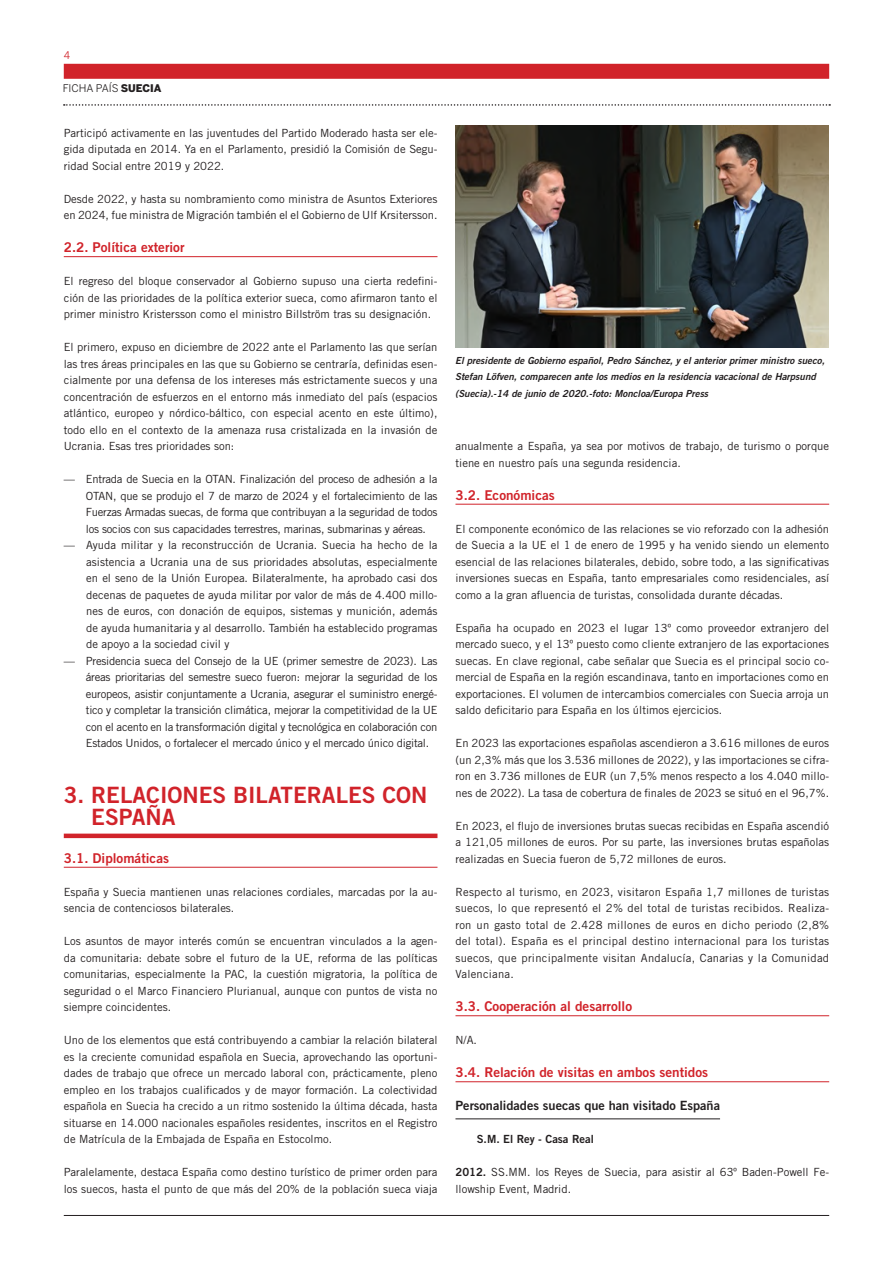
<style>
.page{position:relative;width:893px;height:1263px;background:#fff}
.page>*{position:absolute;margin:0;border:0;box-sizing:border-box;transform-origin:0 0}
.TITULO_1º_NIVEL{font:22.5px/22.5px "Trade Gothic LT Std Bd 2";color:#d1232a}
.TITULO_2º_NIVEL{font:13.5px "Trade Gothic LT Std Bd 2";color:#d1232a}
.TITULO_3º_NIVEL{font:12.75px "Trade Gothic LT Std Bd 2";color:#231f20}
.TEXTO_NORMAL{font:11.25px/16.5px "Trade Gothic LT Std";color:#231f20;text-align:justify}
.TITULO_4º_NIVEL{font:11.25px "Trade Gothic LT Std Bd 2";color:#231f20}
.t1{font:10.5px "Benton Sans";color:#231f20}
.t2{font:10.5px "Benton Sans";color:#d1232a}
.TEXTO_PIE_DE_FOTO{font:9.75px/16.5px "Trade Gothic LT Std Bd 2 Obl";color:#231f20}
.s1{font-weight:900}
.s2{font-family:"Trade Gothic LT Std Bd 2"}
</style>
<div class="page">
<div style="left:64px;top:64px;width:765px;height:15px;background:#d1232a"></div>
<hr style="left:64px;top:1215px;width:765px;height:1px;background:#231f20">
<svg style="left:64px;top:104px;width:766px;height:2px"></svg>
<hr style="left:64px;top:256px;width:373px;height:1px;background:#d1232a">
<hr style="left:64px;top:834px;width:373px;height:4px;background:#d1232a">
<hr style="left:64px;top:867px;width:373px;height:1px;background:#d1232a">
<hr style="left:455px;top:504px;width:374px;height:1px;background:#d1232a">
<hr style="left:455px;top:1015px;width:374px;height:1px;background:#d1232a">
<hr style="left:455px;top:1081px;width:374px;height:1px;background:#d1232a">
<hr style="left:455px;top:1118px;width:265px;height:1px;background:#231f20">
<img style="left:455px;top:125px;width:374px;height:223px">
<p class="t2" style="left:64px;top:49px;width:8px">4</p>
<p class="t1" style="left:63px;top:82px;width:100px">FICHA PAÍS <span class="s1">SUECIA</span></p>
<p class="TEXTO_NORMAL" style="left:64px;top:124px;width:375px">Participó activamente en las juventudes del Partido Moderado hasta ser ele&shy;gida diputada en 2014. Ya en el Parlamento, presidió la Comisión de Segu&shy;ridad Social entre 2019 y 2022.</p>
<p class="TEXTO_NORMAL" style="left:64px;top:190px;width:375px">Desde 2022, y hasta su nombramiento como ministra de Asuntos Exteriores en 2024, fue ministra de Migración también el el Gobierno de Ulf Krsitersson.</p>
<p class="TITULO_2º_NIVEL" style="left:64px;top:239px;width:122px">2.2. Política exterior</p>
<p class="TEXTO_NORMAL" style="left:64px;top:273px;width:375px">El regreso del bloque conservador al Gobierno supuso una cierta redefini&shy;ción de las prioridades de la política exterior sueca, como afirmaron tanto el primer ministro Kristersson como el ministro Billström tras su designación.</p>
<p class="TEXTO_NORMAL" style="left:64px;top:339px;width:375px">El primero, expuso en diciembre de 2022 ante el Parlamento las que serían las tres áreas principales en las que su Gobierno se centraría, definidas esen&shy;cialmente por una defensa de los intereses más estrictamente suecos y una concentración de esfuerzos en el entorno más inmediato del país (espacios atlántico, europeo y nórdico-báltico, con especial acento en este último), todo ello en el contexto de la amenaza rusa cristalizada en la invasión de Ucrania. Esas tres prioridades son:</p>
<p class="TEXTO_NORMAL" style="left:86px;top:471px;width:353px;text-indent:-22px">— Entrada de Suecia en la OTAN. Finalización del proceso de adhesión a la OTAN, que se produjo el 7 de marzo de 2024 y el fortalecimiento de las Fuerzas Armadas suecas, de forma que contribuyan a la seguridad de todos los socios con sus capacidades terrestres, marinas, submarinas y aéreas.</p>
<p class="TEXTO_NORMAL" style="left:86px;top:537px;width:353px;text-indent:-22px">— Ayuda militar y la reconstrucción de Ucrania. Suecia ha hecho de la asistencia a Ucrania una de sus prioridades absolutas, especialmente en el seno de la Unión Europea. Bilateralmente, ha aprobado casi dos decenas de paquetes de ayuda militar por valor de más de 4.400 millo&shy;nes de euros, con donación de equipos, sistemas y munición, además de ayuda humanitaria y al desarrollo. También ha establecido programas de apoyo a la sociedad civil y</p>
<p class="TEXTO_NORMAL" style="left:86px;top:652px;width:353px;text-indent:-22px">— Presidencia sueca del Consejo de la UE (primer semestre de 2023). Las áreas prioritarias del semestre sueco fueron: mejorar la seguridad de los europeos, asistir conjuntamente a Ucrania, asegurar el suministro energé&shy;tico y completar la transición climática, mejorar la competitividad de la UE con el acento en la transformación digital y tecnológica en colaboración con Estados Unidos, o fortalecer el mercado único y el mercado único digital.</p>
<p class="TITULO_1º_NIVEL" style="left:91px;top:783px;width:338px;text-indent:-27px">3. RELACIONES BILATERALES CON<br>ESPAÑA</p>
<p class="TITULO_2º_NIVEL" style="left:64px;top:849px;width:107px">3.1. Diplomáticas</p>
<p class="TEXTO_NORMAL" style="left:64px;top:883px;width:375px">España y Suecia mantienen unas relaciones cordiales, marcadas por la au&shy;sencia de contenciosos bilaterales.</p>
<p class="TEXTO_NORMAL" style="left:64px;top:933px;width:375px">Los asuntos de mayor interés común se encuentran vinculados a la agen&shy;da comunitaria: debate sobre el futuro de la UE, reforma de las políticas comunitarias, especialmente la PAC, la cuestión migratoria, la política de seguridad o el Marco Financiero Plurianual, aunque con puntos de vista no siempre coincidentes.</p>
<p class="TEXTO_NORMAL" style="left:64px;top:1032px;width:375px">Uno de los elementos que está contribuyendo a cambiar la relación bilateral es la creciente comunidad española en Suecia, aprovechando las oportuni&shy;dades de trabajo que ofrece un mercado laboral con, prácticamente, pleno empleo en los trabajos cualificados y de mayor formación. La colectividad española en Suecia ha crecido a un ritmo sostenido la última década, hasta situarse en 14.000 nacionales españoles residentes, inscritos en el Registro de Matrícula de la Embajada de España en Estocolmo.</p>
<p class="TEXTO_NORMAL" style="left:64px;top:1164px;width:375px">Paralelamente, destaca España como destino turístico de primer orden para los suecos, hasta el punto de que más del 20% de la población sueca viaja</p>
<p class="TEXTO_PIE_DE_FOTO" style="left:455px;top:352px;width:371px">El presidente de Gobierno español, Pedro Sánchez, y el anterior primer ministro sueco,<br>Stefan Löfven, comparecen ante los medios en la residencia vacacional de Harpsund (Suecia).-14 de junio de 2020.-foto: Moncloa/Europa Press</p>
<p class="TEXTO_NORMAL" style="left:455px;top:438px;width:375px">anualmente a España, ya sea por motivos de trabajo, de turismo o porque tiene en nuestro país una segunda residencia.</p>
<p class="TITULO_2º_NIVEL" style="left:455px;top:486px;width:101px">3.2. Económicas</p>
<p class="TEXTO_NORMAL" style="left:455px;top:520px;width:375px">El componente económico de las relaciones se vio reforzado con la adhesión de Suecia a la UE el 1 de enero de 1995 y ha venido siendo un elemento esencial de las relaciones bilaterales, debido, sobre todo, a las significativas inversiones suecas en España, tanto empresariales como residenciales, así como a la gran afluencia de turistas, consolidada durante décadas.</p>
<p class="TEXTO_NORMAL" style="left:455px;top:619px;width:375px">España ha ocupado en 2023 el lugar 13º como proveedor extranjero del mercado sueco, y el 13º puesto como cliente extranjero de las exportaciones suecas. En clave regional, cabe señalar que Suecia es el principal socio co&shy;mercial de España en la región escandinava, tanto en importaciones como en exportaciones. El volumen de intercambios comerciales con Suecia arroja un saldo deficitario para España en los últimos ejercicios.</p>
<p class="TEXTO_NORMAL" style="left:455px;top:735px;width:375px">En 2023 las exportaciones españolas ascendieron a 3.616 millones de euros (un 2,3% más que los 3.536 millones de 2022), y las importaciones se cifra&shy;ron en 3.736 millones de EUR (un 7,5% menos respecto a los 4.040 millo&shy;nes de 2022). La tasa de cobertura de finales de 2023 se situó en el 96,7%.</p>
<p class="TEXTO_NORMAL" style="left:455px;top:817px;width:375px">En 2023, el flujo de inversiones brutas suecas recibidas en España ascendió a 121,05 millones de euros. Por su parte, las inversiones brutas españolas realizadas en Suecia fueron de 5,72 millones de euros.</p>
<p class="TEXTO_NORMAL" style="left:455px;top:883px;width:375px">Respecto al turismo, en 2023, visitaron España 1,7 millones de turistas suecos, lo que representó el 2% del total de turistas recibidos. Realiza&shy;ron un gasto total de 2.428 millones de euros en dicho periodo (2,8% del total). España es el principal destino internacional para los turistas suecos, que principalmente visitan Andalucía, Canarias y la Comunidad Valenciana.</p>
<p class="TITULO_2º_NIVEL" style="left:455px;top:998px;width:178px">3.3. Cooperación al desarrollo</p>
<p class="TEXTO_NORMAL" style="left:455px;top:1032px;width:23px">N/A.</p>
<p class="TITULO_2º_NIVEL" style="left:455px;top:1064px;width:254px">3.4. Relación de visitas en ambos sentidos</p>
<p class="TITULO_3º_NIVEL" style="left:455px;top:1098px;width:266px">Personalidades suecas que han visitado España</p>
<p class="TITULO_4º_NIVEL" style="left:477px;top:1132px;width:119px">S.M. El Rey - Casa Real</p>
<p class="TEXTO_NORMAL" style="left:455px;top:1164px;width:375px"><span class="s2">2012.</span> SS.MM. los Reyes de Suecia, para asistir al 63º Baden-Powell Fe&shy;llowship Event, Madrid.</p>
</div>
